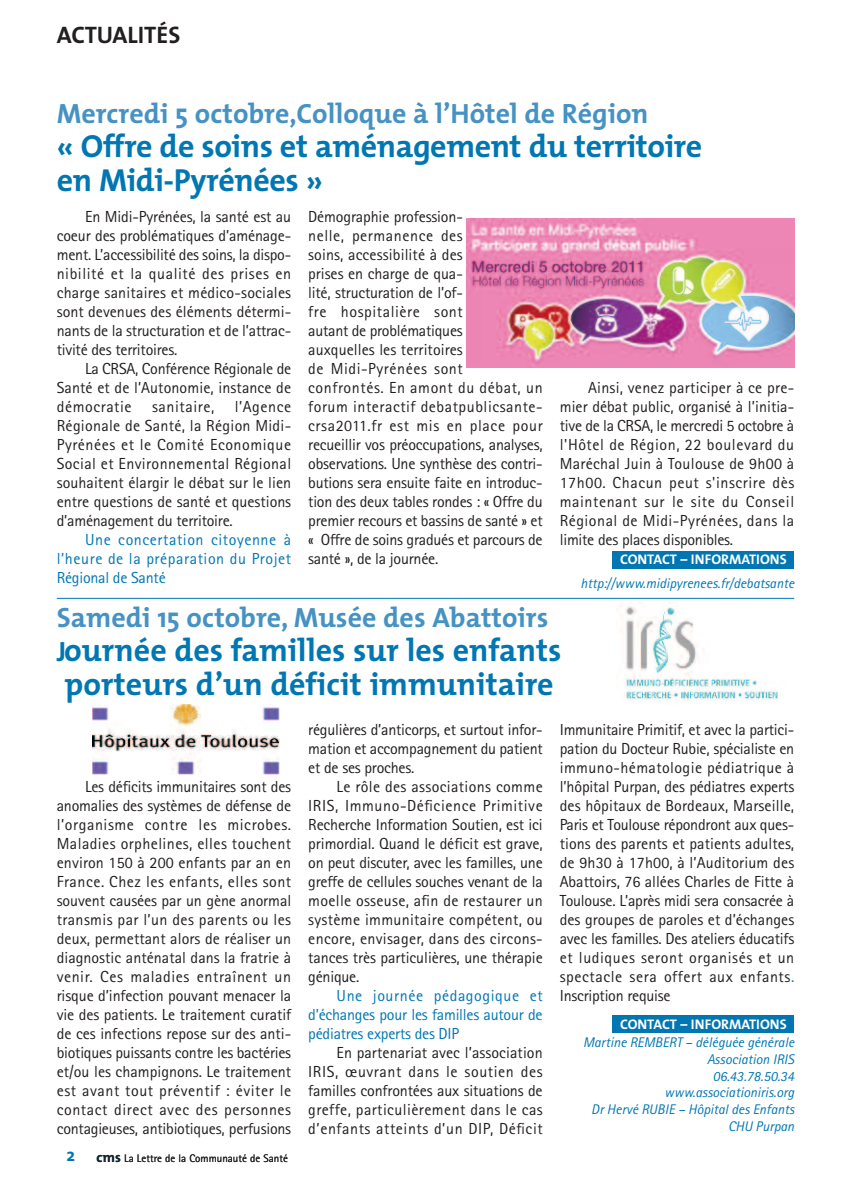
<style>
.page{position:relative;width:851px;height:1191px;background:#fff}
.page>*{position:absolute;margin:0;border:0;box-sizing:border-box;transform-origin:0 0}
.t1{font:700 32px/34px "The Mix";color:#0077b2}
.t2{font:700 28px "The Mix";color:#4592c3}
.t3{font:700 24px "The Mix";letter-spacing:-.005em;color:#231f20}
.t4{font:16px/19px "Rotis Sans Serif";letter-spacing:-.015em;color:#231f20;text-align:justify}
.t5{font:16px/19px "Rotis Sans Serif";letter-spacing:-.015em;color:#0077b2;text-align:justify}
.t6{font:16px "Rotis Sans Serif";letter-spacing:.035em;color:#231f20}
.t7{font:italic 14px/16.8px "Rotis Sans Serif";color:#0077b2;text-align:right}
.t8{font:700 14px "The Mix";color:#fff}
.t9{font:11px "Rotis Sans Serif";color:#231f20}
.s1{font-size:28px}
.s2{color:#0077b2}
.s3{font-family:"The Mix";font-weight:700;font-size:18px;color:#0077b2}
.s4{font-family:"The Mix";font-weight:700;font-size:14px;color:#0077b2}
</style>
<div class="page">
<div style="left:612px;top:1015px;width:182px;height:17px;background:#0077b2"></div>
<hr style="left:57px;top:598px;width:737px;height:1px;background:#0077b2">
<div style="left:612px;top:551px;width:182px;height:17px;background:#0077b2"></div>
<img style="left:467px;top:218px;width:327px;height:149px">
<img style="left:93px;top:704px;width:186px;height:71px">
<img style="left:620px;top:601px;width:159px;height:101px">
<h3 class="t3" style="left:57px;top:27px;width:125px">ACTUALITÉS</h3>
<h2 class="t2" style="left:57px;top:104px;width:593px">Mercredi 5 octobre,Colloque à l’Hôtel de Région</h2>
<h1 class="t1" style="left:57px;top:133px;width:646px">« Offre de soins et aménagement du territoire en Midi-Pyrénées »</h1>
<p class="t4" style="left:57px;top:209px;width:236px;text-indent:28px">En Midi-Pyrénées, la santé est au coeur des problématiques d’aménage&shy;ment. L’accessibilité des soins, la dispo&shy;nibilité et la qualité des prises en charge sanitaires et médico-sociales sont devenues des éléments détermi&shy;nants de la structuration et de l’attrac&shy;tivité des territoires.</p>
<p class="t4" style="left:57px;top:361px;width:236px;text-indent:28px">La CRSA, Conférence Régionale de Santé et de l’Autonomie, instance de démocratie</p>
<p class="t4" style="left:57px;top:399px;width:236px;text-indent:178px">l’Agence Régionale de Santé, la Région Midi-Pyrénées et le Comité Economique Social et Environnemental Régional souhaitent élargir le débat sur le lien entre questions de santé et questions d’aménagement du territoire.</p>
<p class="t5" style="left:57px;top:532px;width:236px;text-indent:28px">Une concertation citoyenne à l’heure de la préparation du Projet Régional de Santé</p>
<p class="t6" style="left:152px;top:401px;width:64px">sanitaire,</p>
<p class="t4" style="left:308px;top:209px;width:236px;text-align:left">Démographie profession-<br>nelle, permanence des<br>soins, accessibilité à des<br>prises en charge de qua-<br>lité, structuration de l’of-<br>fre hospitalière sont<br>autant de problématiques<br>auxquelles les territoires<br>de Midi-Pyrénées sont<br>confrontés. En amont du débat, un forum interactif debatpublicsante&shy;crsa2011.fr est mis en place pour recueillir vos préoccupations, analyses, observations. Une synthèse des contri&shy;butions sera ensuite faite en introduc&shy;tion des deux tables rondes : « Offre du premier recours et bassins de santé » et « Offre de soins gradués et parcours de santé », de la journée.</p>
<p class="t4" style="left:559px;top:380px;width:236px;text-indent:28px">Ainsi, venez participer à ce pre&shy;mier débat public, organisé à l’initia&shy;tive de la CRSA, le mercredi 5 octobre à l'Hôtel de Région, 22 boulevard du Maréchal Juin à Toulouse de 9h00 à 17h00. Chacun peut s'inscrire dès maintenant sur le site du Conseil Régional de Midi-Pyrénées, dans la limite des places disponibles.</p>
<p class="t8" style="left:620px;top:555px;width:168px">CONTACT – INFORMATIONS</p>
<p class="t7" style="left:580px;top:576px;width:215px">http://www.midipyrenees.fr/debatsante</p>
<h2 class="t2" style="left:57px;top:608px;width:493px">Samedi 15 octobre, Musée des Abattoirs</h2>
<h1 class="t1" style="left:57px;top:637px;width:506px"><span class="s1">J</span>ournée des familles sur les enfants porteurs d’un déficit immunitaire</h1>
<p class="t4" style="left:308px;top:722px;width:236px">régulières d’anticorps, et surtout infor&shy;mation et accompagnement du patient et de ses proches.</p>
<p class="t4" style="left:308px;top:779px;width:236px;text-indent:28px">Le rôle des associations comme IRIS, Immuno-Déficience Primitive Recherche Information Soutien, est ici primordial. Quand le déficit est grave, on peut discuter, avec les familles, une greffe de cellules souches venant de la moelle osseuse, afin de restaurer un système immunitaire compétent, ou encore, envisager, dans des circons&shy;tances très particulières, une thérapie génique.</p>
<p class="t5" style="left:308px;top:988px;width:236px;text-indent:28px">Une journée pédagogique et d’échanges pour les familles autour de pédiatres experts des DIP</p>
<p class="t4" style="left:308px;top:1045px;width:236px;text-indent:28px">En partenariat avec l’association IRIS, œuvrant dans le soutien des familles confrontées aux situations de greffe, particulièrement dans le cas d’enfants atteints d’un DIP, Déficit</p>
<p class="t4" style="left:559px;top:722px;width:236px">Immunitaire Primitif, et avec la partici&shy;pation du Docteur Rubie, spécialiste en immuno-hématologie pédiatrique à l’hôpital Purpan, des pédiatres experts des hôpitaux de Bordeaux, Marseille, Paris et Toulouse répondront aux ques&shy;tions des parents et patients adultes, de 9h30 à 17h00, à l’Auditorium des Abattoirs, 76 allées Charles de Fitte à Toulouse. L’après midi sera consacrée à des groupes de paroles et d’échanges avec les familles. Des ateliers éducatifs et ludiques seront organisés et un spectacle sera offert aux enfants<span class="s2">.<br></span>Inscription requise</p>
<p class="t4" style="left:57px;top:779px;width:236px;text-indent:28px">Les déficits immunitaires sont des anomalies des systèmes de défense de l’organisme contre les microbes.<br>Maladies orphelines, elles touchent environ 150 à 200 enfants par an en France. Chez les enfants, elles sont souvent causées par un gène anormal transmis par l’un des parents ou les deux, permettant alors de réaliser un diagnostic anténatal dans la fratrie à venir. Ces maladies entraînent un risque d’infection pouvant menacer la vie des patients. Le traitement curatif de ces infections repose sur des anti&shy;biotiques puissants contre les bactéries et/ou les champignons. Le traitement est avant tout préventif : éviter le contact direct avec des personnes contagieuses, antibiotiques, perfusions</p>
<p class="t8" style="left:620px;top:1019px;width:168px">CONTACT – INFORMATIONS</p>
<p class="t7" style="left:583px;top:1035px;width:213px">Martine REMBERT – déléguée générale<br>Association IRIS<br>06.43.78.50.34 www.associationiris.org<br>Dr Hervé RUBIE – Hôpital des Enfants<br>CHU Purpan</p>
<p class="t9" style="left:67px;top:1154px;width:223px"><span class="s3">2</span> <span class="s4">cms</span> La Lettre de la Communauté de Santé</p>
</div>
